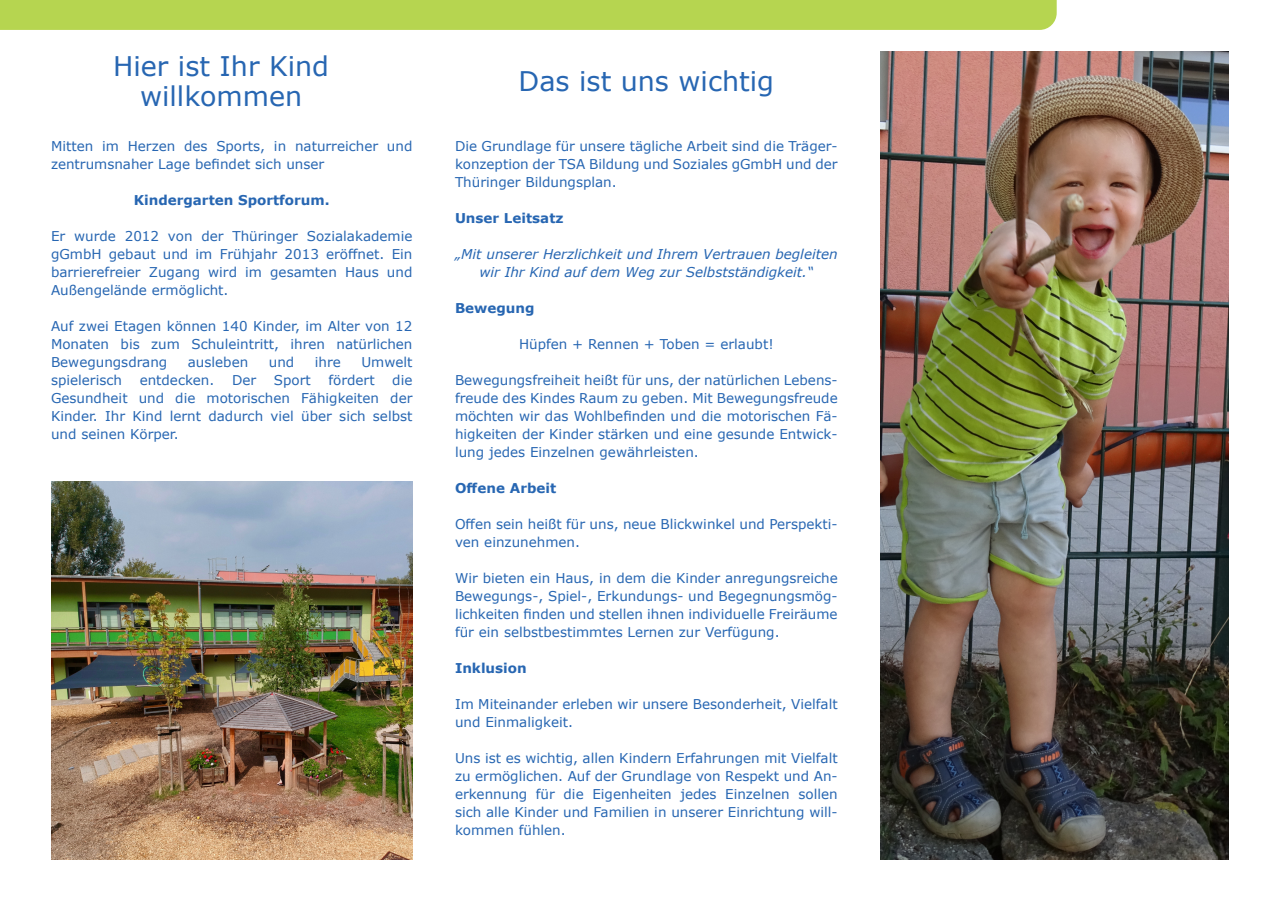
<style>
.page{position:relative;width:1280px;height:911px;background:#fff}
.page>*{position:absolute;margin:0;border:0;box-sizing:border-box;transform-origin:0 0}
.t1{font:27px/30px "Verdana";color:#2766b2;text-align:center}
.t2{font:13.5px/18px "Verdana";color:#2766b2;text-align:justify}
.t3{font:italic 13.5px/18px "Verdana";color:#2766b2;text-align:center}
.t4{font:700 13.5px "Verdana";color:#2766b2}
</style>
<div class="page">
<img style="left:880px;top:51px;width:349px;height:808px">
<img style="left:51px;top:481px;width:361px;height:378px">
<div style="left:0;top:0;width:1057px;height:30px;background:#b6d550"></div>
<h1 class="t1" style="left:113px;top:54px;width:217px">Hier ist Ihr Kind willkommen</h1>
<p class="t2" style="left:51px;top:138px;width:363px">Mitten im Herzen des Sports, in naturreicher und zentrumsnaher Lage befindet sich unser</p>
<p class="t4" style="left:134px;top:194px;width:197px">Kindergarten Sportforum.</p>
<p class="t2" style="left:51px;top:228px;width:363px">Er wurde 2012 von der Thüringer Sozialakademie gGmbH gebaut und im Frühjahr 2013 eröffnet. Ein barrierefreier Zugang wird im gesamten Haus und Außengelände ermöglicht.</p>
<p class="t2" style="left:51px;top:318px;width:363px">Auf zwei Etagen können 140 Kinder, im Alter von 12<br>Monaten bis zum Schuleintritt, ihren natürlichen Bewegungsdrang</p>
<p class="t2" style="left:188px;top:354px;width:62px">ausleben</p>
<p class="t2" style="left:269px;top:354px;width:27px">und</p>
<p class="t2" style="left:315px;top:354px;width:28px">ihre</p>
<p class="t2" style="left:361px;top:354px;width:53px">Umwelt</p>
<p class="t2" style="left:51px;top:372px;width:73px">spielerisch</p>
<p class="t2" style="left:140px;top:372px;width:76px">entdecken.</p>
<p class="t2" style="left:232px;top:372px;width:26px">Der</p>
<p class="t2" style="left:274px;top:372px;width:38px">Sport</p>
<p class="t2" style="left:328px;top:372px;width:48px">fördert</p>
<p class="t2" style="left:51px;top:372px;width:363px;text-indent:341px">die Gesundheit und die motorischen Fähigkeiten der Kinder. Ihr Kind lernt dadurch viel über sich selbst und seinen Körper.</p>
<h1 class="t1" style="left:519px;top:69px;width:257px">Das ist uns wichtig</h1>
<p class="t2" style="left:455px;top:138px;width:384px">Die Grundlage für unsere tägliche Arbeit sind die Träger&shy;konzeption der TSA Bildung und Soziales gGmbH und der Thüringer Bildungsplan.</p>
<p class="t4" style="left:455px;top:212px;width:110px">Unser Leitsatz</p>
<p class="t3" style="left:455px;top:246px;width:384px">„Mit unserer Herzlichkeit und Ihrem Vertrauen begleiten wir Ihr Kind auf dem Weg zur Selbstständigkeit.“</p>
<p class="t4" style="left:455px;top:302px;width:81px">Bewegung</p>
<p class="t2" style="left:519px;top:336px;width:256px">Hüpfen + Rennen + Toben = erlaubt!</p>
<p class="t2" style="left:455px;top:372px;width:384px">Bewegungsfreiheit heißt für uns, der natürlichen Lebens&shy;freude des Kindes Raum zu geben. Mit Bewegungsfreude möchten wir das Wohlbefinden und die motorischen Fä&shy;higkeiten der Kinder stärken und eine gesunde Entwick&shy;lung jedes Einzelnen gewährleisten.</p>
<p class="t4" style="left:455px;top:482px;width:103px">Offene Arbeit</p>
<p class="t2" style="left:455px;top:516px;width:384px">Offen sein heißt für uns, neue Blickwinkel und Perspekti&shy;ven einzunehmen.</p>
<p class="t2" style="left:455px;top:570px;width:384px">Wir bieten ein Haus, in dem die Kinder anregungsreiche Bewegungs-, Spiel-, Erkundungs- und Begegnungsmög&shy;lichkeiten finden und stellen ihnen individuelle Freiräume für ein selbstbestimmtes Lernen zur Verfügung.</p>
<p class="t4" style="left:455px;top:662px;width:73px">Inklusion</p>
<p class="t2" style="left:455px;top:696px;width:384px">Im Miteinander erleben wir unsere Besonderheit, Vielfalt und Einmaligkeit.</p>
<p class="t2" style="left:455px;top:750px;width:384px">Uns ist es wichtig, allen Kindern Erfahrungen mit Vielfalt zu ermöglichen. Auf der Grundlage von Respekt und An&shy;erkennung für die Eigenheiten jedes Einzelnen sollen sich alle Kinder und Familien in unserer Einrichtung will&shy;kommen fühlen.</p>
</div>
